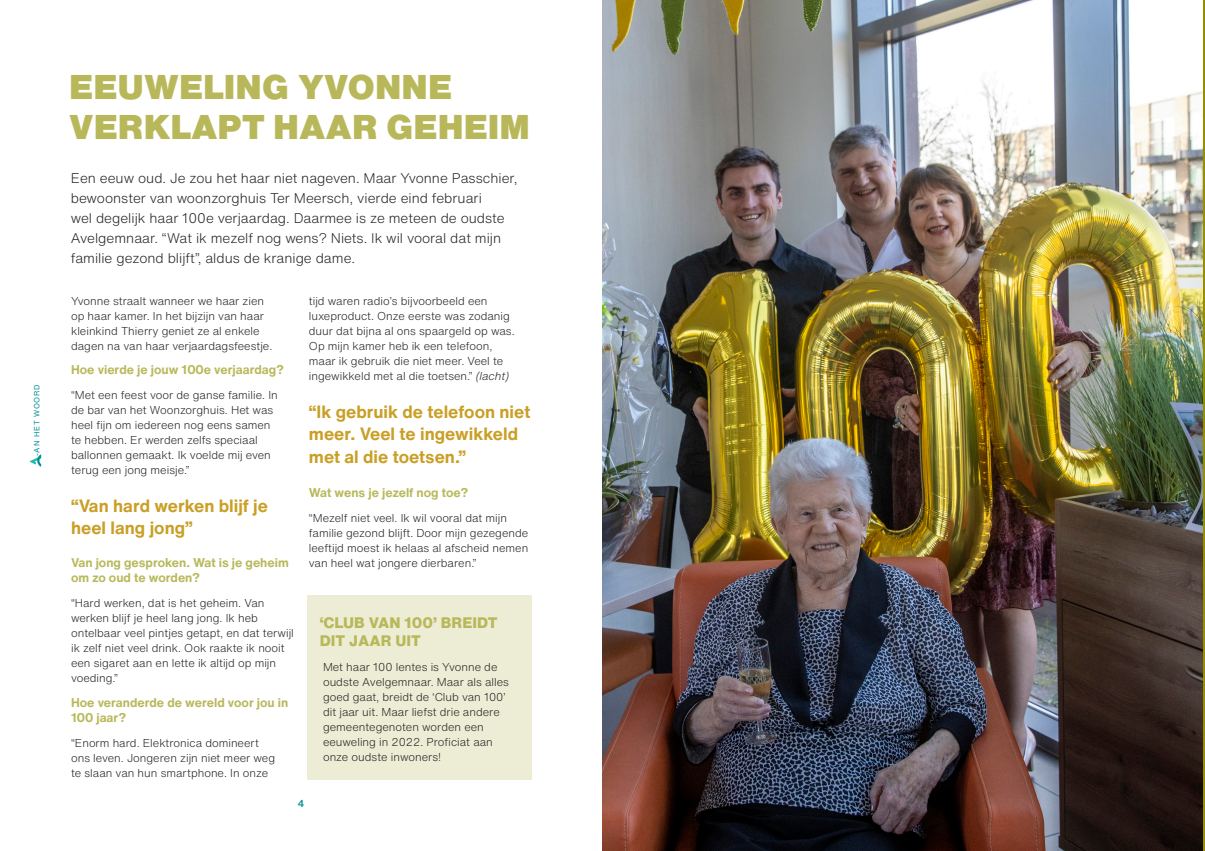
<style>
.page{position:relative;width:1205px;height:851px;background:#fff}
.page>*{position:absolute;margin:0;border:0;box-sizing:border-box;transform-origin:0 0}
.t1{font:900 33.75px/40.5px "Helvetica Now Text";color:#b8b85b}
.t2{font:700 17.5px/22.5px "Helvetica Now Text";color:#c99f26}
.t3{font:800 15px "Helvetica Now Text";color:#b8b85b}
.t4{font:300 13.75px/20px "Helvetica Now Text";color:#231f20}
.t5{font:700 12.5px/15px "Helvetica Now Text";color:#b8b85b}
.t6{font:300 11.25px/15px "Helvetica Now Text";color:#231f20}
.t7{font:500 10px "Helvetica Now Text";color:#008f95}
.t8{font:7.5px "Helvetica Now Text";letter-spacing:.1em;color:#008f95}
.s1{font-style:italic}
</style>
<div class="page">
<img style="left:602px;top:0;width:601px;height:850px">
<hr style="left:1203px;top:0;width:2px;height:850px;background:#968d00">
<div style="left:307px;top:595px;width:224px;height:185px;background:#ededd6"></div>
<svg style="left:30px;top:454px;width:11px;height:12px"></svg>
<p class="t8" style="left:31px;top:456px;width:73px;rotate:-90deg">-AN HET WOORD</p>
<p class="t1" style="left:69px;top:66px;width:462px">EEUWELING YVONNE<br>VERKLAPT HAAR GEHEIM</p>
<p class="t4" style="left:71px;top:168px;width:448px">Een eeuw oud. Je zou het haar niet nageven. Maar Yvonne Passchier, bewoonster van woonzorghuis Ter Meersch, vierde eind februari<br>wel degelijk haar 100e verjaardag. Daarmee is ze meteen de oudste Avelgemnaar. “Wat ik mezelf nog wens? Niets. Ik wil vooral dat mijn familie gezond blijft”, aldus de kranige dame.</p>
<p class="t6" style="left:71px;top:293px;width:203px">Yvonne straalt wanneer we haar zien op haar kamer. In het bijzijn van haar kleinkind Thierry geniet ze al enkele dagen na van haar verjaardagsfeestje.</p>
<p class="t5" style="left:71px;top:362px;width:214px">Hoe vierde je jouw 100e verjaardag?</p>
<p class="t6" style="left:71px;top:387px;width:208px">“Met een feest voor de ganse familie. In de bar van het Woonzorghuis. Het was heel fijn om iedereen nog eens samen te hebben. Er werden zelfs speciaal ballonnen gemaakt. Ik voelde mij even terug een jong meisje.”</p>
<p class="t2" style="left:71px;top:493px;width:198px">“Van hard werken blijf je heel lang jong”</p>
<p class="t5" style="left:71px;top:554px;width:219px">Van jong gesproken. Wat is je geheim om zo oud te worden?</p>
<p class="t6" style="left:71px;top:594px;width:224px">“Hard werken, dat is het geheim. Van werken blijf je heel lang jong. Ik heb ontelbaar veel pintjes getapt, en dat terwijl ik zelf niet veel drink. Ook raakte ik nooit een sigaret aan en lette ik altijd op mijn voeding.”</p>
<p class="t5" style="left:71px;top:694px;width:219px">Hoe veranderde de wereld voor jou in<br>100 jaar?</p>
<p class="t6" style="left:71px;top:734px;width:206px">“Enorm hard. Elektronica domineert ons leven. Jongeren zijn niet meer weg te slaan van hun smartphone. In onze</p>
<p class="t6" style="left:309px;top:293px;width:207px">tijd waren radio’s bijvoorbeeld een luxeproduct. Onze eerste was zodanig duur dat bijna al ons spaargeld op was.<br>Op mijn kamer heb ik een telefoon, maar ik gebruik die niet meer. Veel te ingewikkeld met al die toetsen.” <span class="s1">(lacht)</span></p>
<p class="t2" style="left:309px;top:400px;width:223px">“Ik gebruik de telefoon niet meer. Veel te ingewikkeld met al die toetsen.”</p>
<p class="t5" style="left:309px;top:484px;width:161px">Wat wens je jezelf nog toe?</p>
<p class="t6" style="left:309px;top:509px;width:221px">“Mezelf niet veel. Ik wil vooral dat mijn familie gezond blijft. Door mijn gezegende leeftijd moest ik helaas al afscheid nemen van heel wat jongere dierbaren.”</p>
<p class="t3" style="left:320px;top:611px;width:179px">‘CLUB VAN 100’ BREIDT</p>
<p class="t3" style="left:320px;top:629px;width:103px">DIT JAAR UIT</p>
<p class="t6" style="left:323px;top:658px;width:187px">Met haar 100 lentes is Yvonne de oudste Avelgemnaar. Maar als alles goed gaat, breidt de ‘Club van 100’ dit jaar uit. Maar liefst drie andere gemeentegenoten worden een eeuweling in 2022. Proficiat aan onze oudste inwoners!</p>
<p class="t7" style="left:298px;top:795px;width:8px">4</p>
</div>
